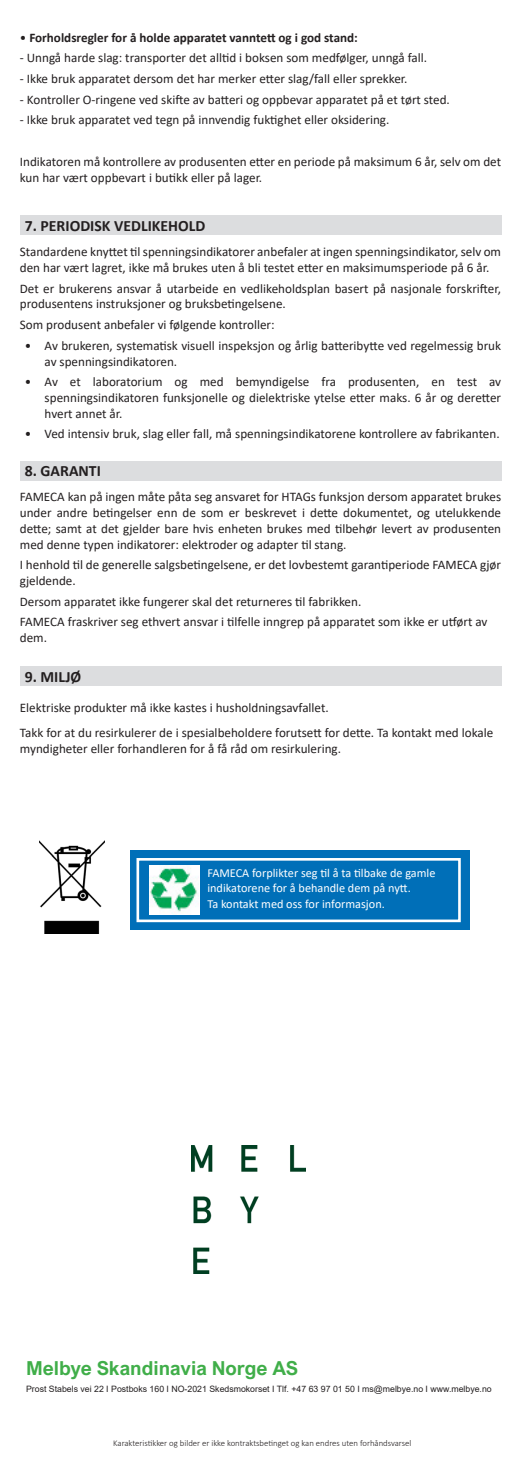
<style>
.page{position:relative;width:521px;height:1474px;background:#fff}
.page>*{position:absolute;margin:0;border:0;box-sizing:border-box;transform-origin:0 0}
.t1{font:700 19.25px "Arial Nova";color:#40ae49}
.t2{font:700 15.75px "Calibri";color:#231f20}
.t3{font:13.12px/15.8px "Calibri";color:#231f20}
.t4{font:700 13.12px "Calibri";color:#231f20}
.t5{font:12.25px/15.8px "Calibri";color:#fff}
.t6{font:8.75px "Arial";color:#231f20}
.t7{font:300 8.75px "Calibri";color:#231f20}
.s1{font-weight:400}
</style>
<div class="page">
<div style="left:20px;top:215px;width:481px;height:20px;background:#dcdddf"></div>
<div style="left:20px;top:460px;width:481px;height:20px;background:#dcdddf"></div>
<div style="left:20px;top:666px;width:481px;height:20px;background:#dcdddf"></div>
<div style="left:130px;top:850px;width:339px;height:79px;background:#006fb8"></div>
<div style="left:136px;top:858px;width:325px;height:64px;border:3px solid #fff"></div>
<img style="left:150px;top:865px;width:49px;height:49px">
<img style="left:39px;top:840px;width:66px;height:93px">
<img style="left:191px;top:1145px;width:115px;height:128px">
<p class="t4" style="left:20px;top:28px;width:339px"><span class="s1">•</span> Forholdsregler for å holde apparatet vanntett og i god stand:</p>
<p class="t3" style="left:20px;top:50px;width:409px">- Unngå harde slag: transporter det alltid i boksen som medfølger, unngå fall.</p>
<p class="t3" style="left:20px;top:70px;width:389px">- Ikke bruk apparatet dersom det har merker etter slag/fall eller sprekker.</p>
<p class="t3" style="left:20px;top:91px;width:431px">- Kontroller O-ringene ved skifte av batteri og oppbevar apparatet på et tørt sted.</p>
<p class="t3" style="left:20px;top:112px;width:371px">- Ikke bruk apparatet ved tegn på innvendig fuktighet eller oksidering.</p>
<p class="t3" style="left:20px;top:153px;width:483px">Indikatoren må kontrollere av produsenten etter en periode på maksimum 6 år, selv om det kun har vært oppbevart i butikk eller på lager.</p>
<p class="t2" style="left:25px;top:215px;width:182px">7. PERIODISK VEDLIKEHOLD</p>
<p class="t3" style="left:20px;top:243px;width:483px">Standardene knyttet til spenningsindikatorer anbefaler at ingen spenningsindikator, selv om den har vært lagret, ikke må brukes uten å bli testet etter en maksimumsperiode på 6 år.</p>
<p class="t3" style="left:20px;top:280px;width:483px">Det er brukerens ansvar å utarbeide en vedlikeholdsplan basert på nasjonale forskrifter, produsentens instruksjoner og bruksbetingelsene.</p>
<p class="t3" style="left:20px;top:316px;width:256px">Som produsent anbefaler vi følgende kontroller:</p>
<p class="t3" style="left:45px;top:337px;width:458px;text-indent:-20px">• Av brukeren, systematisk visuell inspeksjon og årlig batteribytte ved regelmessig bruk av spenningsindikatoren.</p>
<p class="t3" style="left:45px;top:374px;width:458px;text-align:justify;text-indent:-20px">• Av et laboratorium og med bemyndigelse fra produsenten, en test av spenningsindikatoren funksjonelle og dielektriske ytelse etter maks. 6 år og deretter hvert annet år.</p>
<p class="t3" style="left:25px;top:426px;width:476px">• Ved intensiv bruk, slag eller fall, må spenningsindikatorene kontrollere av fabrikanten.</p>
<p class="t2" style="left:25px;top:460px;width:78px">8. GARANTI</p>
<p class="t3" style="left:20px;top:488px;width:483px;text-align:justify">FAMECA kan på ingen måte påta seg ansvaret for HTAGs funksjon dersom apparatet brukes under andre betingelser enn de som er beskrevet i dette dokumentet, og utelukkende dette; samt at det gjelder bare hvis enheten brukes med tilbehør levert av produsenten med denne typen indikatorer: elektroder og adapter til stang.</p>
<p class="t3" style="left:20px;top:556px;width:483px">I henhold til de generelle salgsbetingelsene, er det lovbestemt garantiperiode FAMECA gjør gjeldende.</p>
<p class="t3" style="left:20px;top:593px;width:343px">Dersom apparatet ikke fungerer skal det returneres til fabrikken.</p>
<p class="t3" style="left:20px;top:614px;width:469px">FAMECA fraskriver seg ethvert ansvar i tilfelle inngrep på apparatet som ikke er utført av dem.</p>
<p class="t2" style="left:25px;top:665px;width:58px">9. MILJØ</p>
<p class="t3" style="left:20px;top:699px;width:310px">Elektriske produkter må ikke kastes i husholdningsavfallet.</p>
<p class="t3" style="left:20px;top:724px;width:475px">Takk for at du resirkulerer de i spesialbeholdere forutsett for dette. Ta kontakt med lokale myndigheter eller forhandleren for å få råd om resirkulering.</p>
<p class="t5" style="left:207px;top:864px;width:230px">FAMECA forplikter seg til å ta tilbake de gamle indikatorene for å behandle dem på nytt.</p>
<p class="t5" style="left:207px;top:896px;width:179px">Ta kontakt med oss for informasjon.</p>
<p class="t1" style="left:26px;top:1356px;width:274px">Melbye Skandinavia Norge AS</p>
<p class="t6" style="left:26px;top:1383px;width:467px">Prost Stabels vei 22 I Postboks 160 I NO-2021 Skedsmokorset I Tlf. +47 63 97 01 50 I ms@melbye.no I www.melbye.no</p>
<p class="t7" style="left:113px;top:1437px;width:300px">Karakteristikker og bilder er ikke kontraktsbetinget og kan endres uten forhåndsvarsel</p>
</div>
